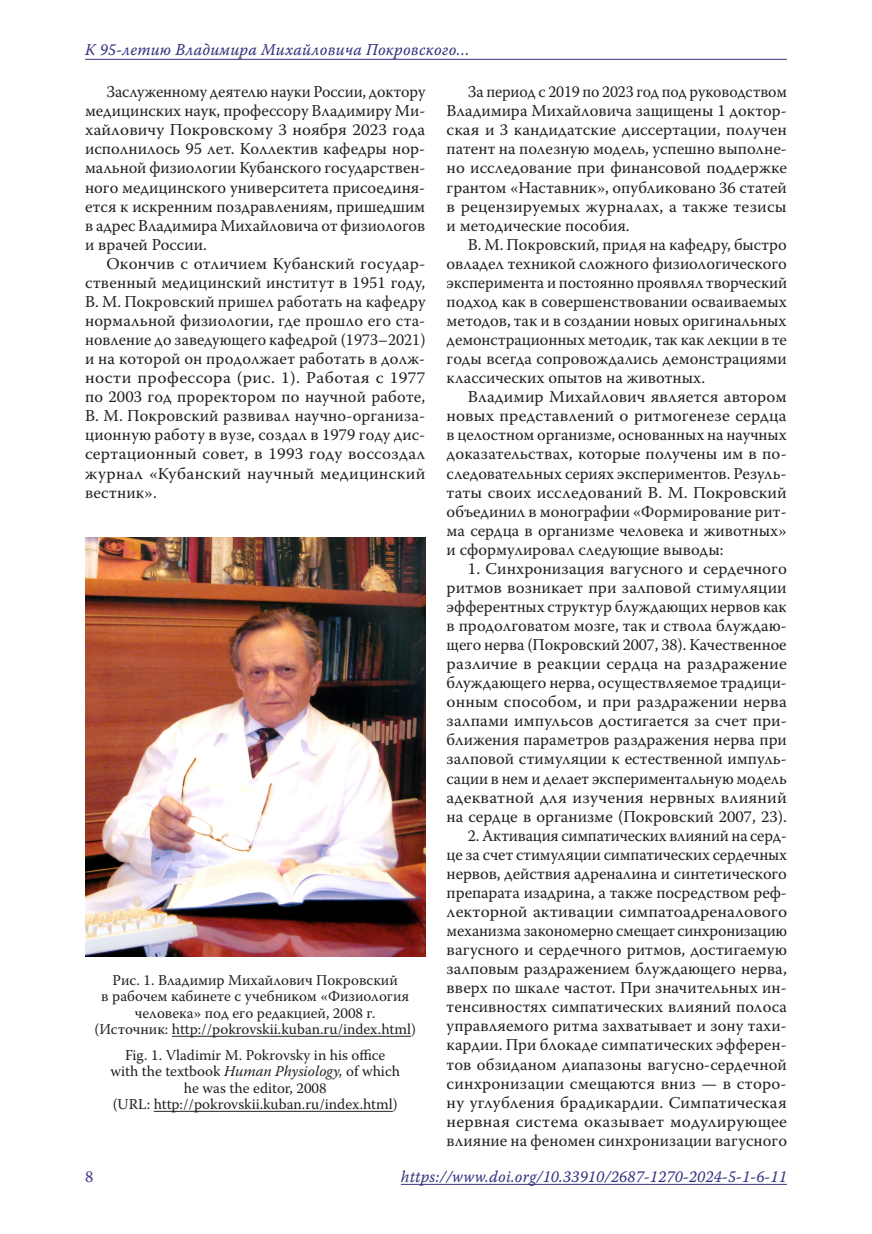
<style>
.page{position:relative;width:872px;height:1234px;background:#fff}
.page>*{position:absolute;margin:0;border:0;box-sizing:border-box;transform-origin:0 0}
.Body{font:16.5px/19px "Warnock Pro";color:#231f20;text-align:justify}
.Body-2{font:16.5px/19px "Warnock Pro";color:#231f20;text-align:justify;scale:.96 1}
.t1{font:16.5px "Warnock Pro It Capt";letter-spacing:.01em;color:#34337f;scale:.95 1}
.t2{font:16.5px "Warnock Pro";color:#34337f}
.RIS{font:15px/16.5px "Warnock Pro";color:#231f20;text-align:center}
.s1{font-style:italic}
</style>
<div class="page">
<hr style="left:401px;top:1183px;width:386px;height:1px;background:#34337f">
<hr style="left:85px;top:59px;width:702px;height:1px;background:#34337f">
<hr style="left:172px;top:1035px;width:239px;height:1px;background:#231f20">
<hr style="left:154px;top:1110px;width:239px;height:1px;background:#231f20">
<img style="left:85px;top:537px;width:340px;height:419px">
<p class="t1" style="left:85px;top:39px;width:407px">К 95-летию Владимира Михайловича Покровского…</p>
<p class="Body" style="left:85px;top:82px;width:342px;text-indent:21px">Заслуженному деятелю науки России, доктору медицинских наук, профессору Владимиру Ми&shy;хайловичу Покровскому 3 ноября 2023 года исполнилось 95 лет. Коллектив кафедры нор&shy;мальной физиологии Кубанского государствен&shy;ного медицинского университета присоединя&shy;ется к искренним поздравлениям, пришедшим в адрес Владимира Михайловича от физиологов и врачей России.</p>
<p class="Body" style="left:85px;top:253px;width:342px;text-indent:21px">Окончив с отличием Кубанский государ&shy;ственный медицинский институт в 1951 году, В. М. Покровский пришел работать на кафедру нормальной физиологии, где прошло его ста&shy;новление до заведующего кафедрой (1973–2021) и на которой он продолжает работать в долж&shy;ности профессора (рис. 1). Работая с 1977 по 2003 год проректором по научной работе, В. М. Покровский развивал научно-организа&shy;ционную работу в вузе, создал в 1979 году дис&shy;сертационный совет, в 1993 году воссоздал журнал «Кубанский научный медицинский вестник».</p>
<p class="Body-2" style="left:446px;top:82px;width:356px;text-indent:21px">За период с 2019 по 2023 год под руководством Владимира Михайловича защищены 1 доктор&shy;ская и 3 кандидатские диссертации, получен патент на полезную модель, успешно выполне&shy;но исследование при финансовой поддержке грантом «Наставник», опубликовано 36 статей в рецензируемых журналах, а также тезисы и методические пособия.</p>
<p class="Body" style="left:446px;top:234px;width:342px;text-indent:21px">В. М. Покровский, придя на кафедру, быстро овладел техникой сложного физиологического эксперимента и постоянно проявлял творческий подход как в совершенствовании осваиваемых методов, так и в создании новых оригинальных демонстрационных методик, так как лекции в те годы всегда сопровождались демонстрациями классических опытов на животных.</p>
<p class="Body" style="left:446px;top:387px;width:342px;text-indent:21px">Владимир Михайлович является автором новых представлений о ритмогенезе сердца в целостном организме, основанных на научных доказательствах, которые получены им в по&shy;следовательных сериях экспериментов. Резуль&shy;таты своих исследований В. М. Покровский объединил в монографии «Формирование рит&shy;ма сердца в организме человека и животных» и сформулировал следующие выводы:</p>
<p class="Body" style="left:446px;top:558px;width:342px;text-indent:21px">1. Синхронизация вагусного и сердечного ритмов возникает при залповой стимуляции эфферентных структур блуждающих нервов как в продолговатом мозге, так и ствола блуждаю&shy;щего нерва (Покровский 2007, 38). Качественное различие в реакции сердца на раздражение блуждающего нерва, осуществляемое традици&shy;онным способом, и при раздражении нерва залпами импульсов достигается за счет при&shy;ближения параметров раздражения нерва при залповой стимуляции к естественной импуль&shy;сации в нем и делает экспериментальную модель адекватной для изучения нервных влияний на сердце в организме (Покровский 2007, 23).</p>
<p class="Body" style="left:446px;top:825px;width:342px;text-indent:21px">2. Активация симпатических влияний на серд&shy;це за счет стимуляции симпатических сердечных нервов, действия адреналина и синтетического препарата изадрина, а также посредством реф&shy;лекторной активации симпатоадреналового механизма закономерно смещает синхронизацию вагусного и сердечного ритмов, достигаемую залповым раздражением блуждающего нерва, вверх по шкале частот. При значительных ин&shy;тенсивностях симпатических влияний полоса управляемого ритма захватывает и зону тахи&shy;кардии. При блокаде симпатических эфферен&shy;тов обзиданом диапазоны вагусно-сердечной синхронизации смещаются вниз — в сторо&shy;ну углубления брадикардии. Симпатическая нервная система оказывает модулирующее влияние на феномен синхронизации вагусного</p>
<p class="RIS" style="left:94px;top:971px;width:323px">Рис. 1. Владимир Михайлович Покровский<br>в рабочем кабинете с учебником «Физиология человека» под его редакцией, 2008 г.<br>(Источник: http://pokrovskii.kuban.ru/index.html)</p>
<p class="RIS" style="left:110px;top:1046px;width:291px">Fig. 1. Vladimir M. Pokrovsky in his office with the textbook <span class="s1">Human Physiology,</span> of which he was the editor, 2008<br>(URL: http://pokrovskii.kuban.ru/index.html)</p>
<p class="t2" style="left:85px;top:1166px;width:10px">8</p>
<p class="t1" style="left:401px;top:1166px;width:408px">https://www.doi.org/10.33910/2687-1270-2024-5-1-6-11</p>
</div>
